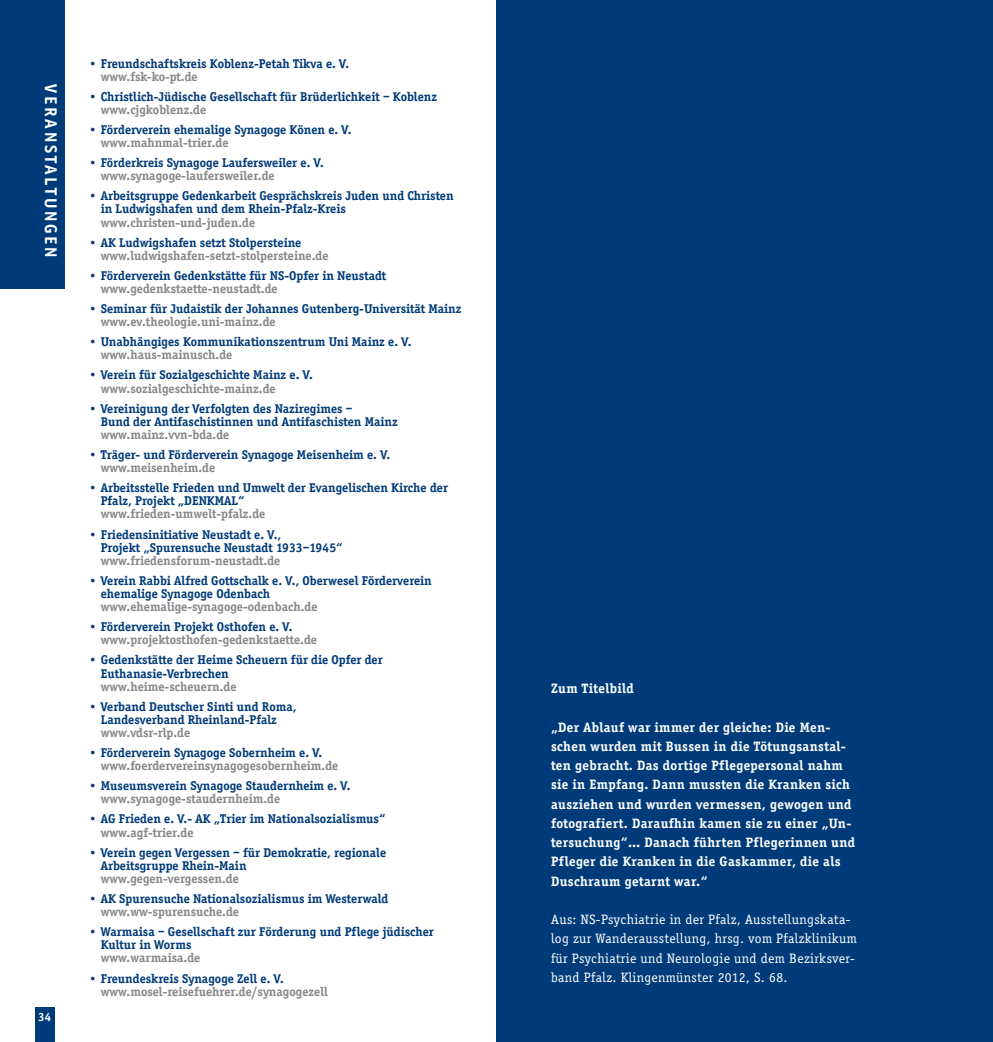
<style>
.page{position:relative;width:993px;height:1042px;background:#fff}
.page>*{position:absolute;margin:0;border:0;box-sizing:border-box;transform-origin:0 0}
.t1{font:700 17.5px "Officina Sans";letter-spacing:.15em;color:#fff}
.t2{font:700 14px/19.2px "Officina Serif";letter-spacing:.025em;color:#fff}
.t3{font:14px/19.2px "Officina Serif";letter-spacing:.025em;color:#fff}
.t4{font:700 13.12px/13.1px "Officina Serif";color:#003b79}
.t5{font:700 13.12px "Officina Serif";color:#87888a}
.t6{font:700 12.25px "Officina Serif";color:#fff}
</style>
<div class="page">
<div style="left:0;top:0;width:64px;height:289px;background:#003b79"></div>
<div style="left:496px;top:0;width:496px;height:1042px;background:#003b79"></div>
<div style="left:35px;top:1007px;width:20px;height:35px;background:#003b79"></div>
<h1 class="t1" style="left:61px;top:84px;width:174px;rotate:90deg">Veranstaltungen</h1>
<p class="t6" style="left:38px;top:1009px;width:14px">34</p>
<p class="t4" style="left:88px;top:57px;width:262px">• Freundschaftskreis Koblenz-Petah Tikva e. V.</p>
<p class="t5" style="left:101px;top:68px;width:98px">www.fsk-ko-pt.de</p>
<p class="t4" style="left:88px;top:90px;width:350px">• Christlich-Jüdische Gesellschaft für Brüderlichkeit – Koblenz</p>
<p class="t5" style="left:101px;top:102px;width:107px">www.cjgkoblenz.de</p>
<p class="t4" style="left:88px;top:123px;width:264px">• Förderverein ehemalige Synagoge Könen e. V.</p>
<p class="t5" style="left:101px;top:135px;width:129px">www.mahnmal-trier.de</p>
<p class="t4" style="left:88px;top:156px;width:237px">• Förderkreis Synagoge Laufersweiler e. V.</p>
<p class="t5" style="left:101px;top:168px;width:175px">www.synagoge-laufersweiler.de</p>
<p class="t4" style="left:101px;top:189px;width:354px;text-indent:-12px">• Arbeitsgruppe Gedenkarbeit Gesprächskreis Juden und Christen in Ludwigshafen und dem Rhein-Pfalz-Kreis</p>
<p class="t5" style="left:101px;top:214px;width:156px">www.christen-und-juden.de</p>
<p class="t4" style="left:88px;top:236px;width:214px">• AK Ludwigshafen setzt Stolpersteine</p>
<p class="t5" style="left:101px;top:248px;width:229px">www.ludwigshafen-setzt-stolpersteine.de</p>
<p class="t4" style="left:88px;top:269px;width:299px">• Förderverein Gedenkstätte für NS-Opfer in Neustadt</p>
<p class="t5" style="left:101px;top:281px;width:178px">www.gedenkstaette-neustadt.de</p>
<p class="t4" style="left:88px;top:302px;width:374px">• Seminar für Judaistik der Johannes Gutenberg-Universität Mainz</p>
<p class="t5" style="left:101px;top:314px;width:176px">www.ev.theologie.uni-mainz.de</p>
<p class="t4" style="left:88px;top:335px;width:324px">• Unabhängiges Kommunikationszentrum Uni Mainz e. V.</p>
<p class="t5" style="left:101px;top:347px;width:133px">www.haus-mainusch.de</p>
<p class="t4" style="left:88px;top:368px;width:226px">• Verein für Sozialgeschichte Mainz e. V.</p>
<p class="t5" style="left:101px;top:380px;width:176px">www.sozialgeschichte-mainz.de</p>
<p class="t4" style="left:101px;top:402px;width:298px;text-indent:-12px">• Vereinigung der Verfolgten des Naziregimes –<br>Bund der Antifaschistinnen und Antifaschisten Mainz</p>
<p class="t5" style="left:101px;top:427px;width:130px">www.mainz.vvn-bda.de</p>
<p class="t4" style="left:88px;top:448px;width:303px">• Träger- und Förderverein Synagoge Meisenheim e. V.</p>
<p class="t5" style="left:101px;top:460px;width:116px">www.meisenheim.de</p>
<p class="t4" style="left:101px;top:481px;width:348px;text-indent:-12px">• Arbeitsstelle Frieden und Umwelt der Evangelischen Kirche der<br>Pfalz, Projekt „DENKMAL“</p>
<p class="t5" style="left:101px;top:506px;width:166px">www.frieden-umwelt-pfalz.de</p>
<p class="t4" style="left:101px;top:527px;width:243px;text-indent:-12px">• Friedensinitiative Neustadt e. V.,<br>Projekt „Spurensuche Neustadt 1933–1945“</p>
<p class="t5" style="left:101px;top:552px;width:181px">www.friedensforum-neustadt.de</p>
<p class="t4" style="left:101px;top:574px;width:332px;text-indent:-12px">• Verein Rabbi Alfred Gottschalk e. V., Oberwesel Förderverein ehemalige Synagoge Odenbach</p>
<p class="t5" style="left:101px;top:599px;width:218px">www.ehemalige-synagoge-odenbach.de</p>
<p class="t4" style="left:88px;top:620px;width:206px">• Förderverein Projekt Osthofen e. V.</p>
<p class="t5" style="left:101px;top:632px;width:218px">www.projektosthofen-gedenkstaette.de</p>
<p class="t4" style="left:101px;top:653px;width:283px;text-indent:-12px">• Gedenkstätte der Heime Scheuern für die Opfer der<br>Euthanasie-Verbrechen</p>
<p class="t5" style="left:101px;top:678px;width:137px">www.heime-scheuern.de</p>
<p class="t4" style="left:88px;top:700px;width:210px;text-align:center">• Verband Deutscher Sinti und Roma,<br>Landesverband Rheinland-Pfalz</p>
<p class="t5" style="left:101px;top:725px;width:91px">www.vdsr-rlp.de</p>
<p class="t4" style="left:88px;top:746px;width:235px">• Förderverein Synagoge Sobernheim e. V.</p>
<p class="t5" style="left:101px;top:758px;width:239px">www.foerdervereinsynagogesobernheim.de</p>
<p class="t4" style="left:88px;top:779px;width:264px">• Museumsverein Synagoge Staudernheim e. V.</p>
<p class="t5" style="left:101px;top:791px;width:181px">www.synagoge-staudernheim.de</p>
<p class="t4" style="left:88px;top:812px;width:298px">• AG Frieden e. V.- AK „Trier im Nationalsozialismus“</p>
<p class="t5" style="left:101px;top:824px;width:94px">www.agf-trier.de</p>
<p class="t4" style="left:101px;top:845px;width:287px;text-indent:-12px">• Verein gegen Vergessen – für Demokratie, regionale<br>Arbeitsgruppe Rhein-Main</p>
<p class="t5" style="left:101px;top:871px;width:140px">www.gegen-vergessen.de</p>
<p class="t4" style="left:88px;top:892px;width:301px">• AK Spurensuche Nationalsozialismus im Westerwald</p>
<p class="t5" style="left:101px;top:904px;width:140px">www.ww-spurensuche.de</p>
<p class="t4" style="left:101px;top:925px;width:334px;text-indent:-12px">• Warmaisa – Gesellschaft zur Förderung und Pflege jüdischer<br>Kultur in Worms</p>
<p class="t5" style="left:101px;top:950px;width:101px">www.warmaisa.de</p>
<p class="t4" style="left:88px;top:971px;width:197px">• Freundeskreis Synagoge Zell e. V.</p>
<p class="t5" style="left:101px;top:983px;width:228px">www.mosel-reisefuehrer.de/synagogezell</p>
<p class="t2" style="left:551px;top:679px;width:84px">Zum Titelbild</p>
<p class="t2" style="left:551px;top:717px;width:305px">„Der Ablauf war immer der gleiche: Die Men&shy;schen wurden mit Bussen in die Tötungsanstal&shy;ten gebracht. Das dortige Pflegepersonal nahm sie in Empfang. Dann mussten die Kranken sich ausziehen und wurden vermessen, gewogen und fotografiert. Daraufhin kamen sie zu einer „Un&shy;tersuchung“… Danach führten Pflegerinnen und Pfleger die Kranken in die Gaskammer, die als Duschraum getarnt war.“</p>
<p class="t3" style="left:551px;top:910px;width:307px">Aus: NS-Psychiatrie in der Pfalz, Ausstellungskata&shy;log zur Wanderausstellung, hrsg. vom Pfalzklinikum für Psychiatrie und Neurologie und dem Bezirksver&shy;band Pfalz. Klingenmünster 2012, S. 68.</p>
</div>
